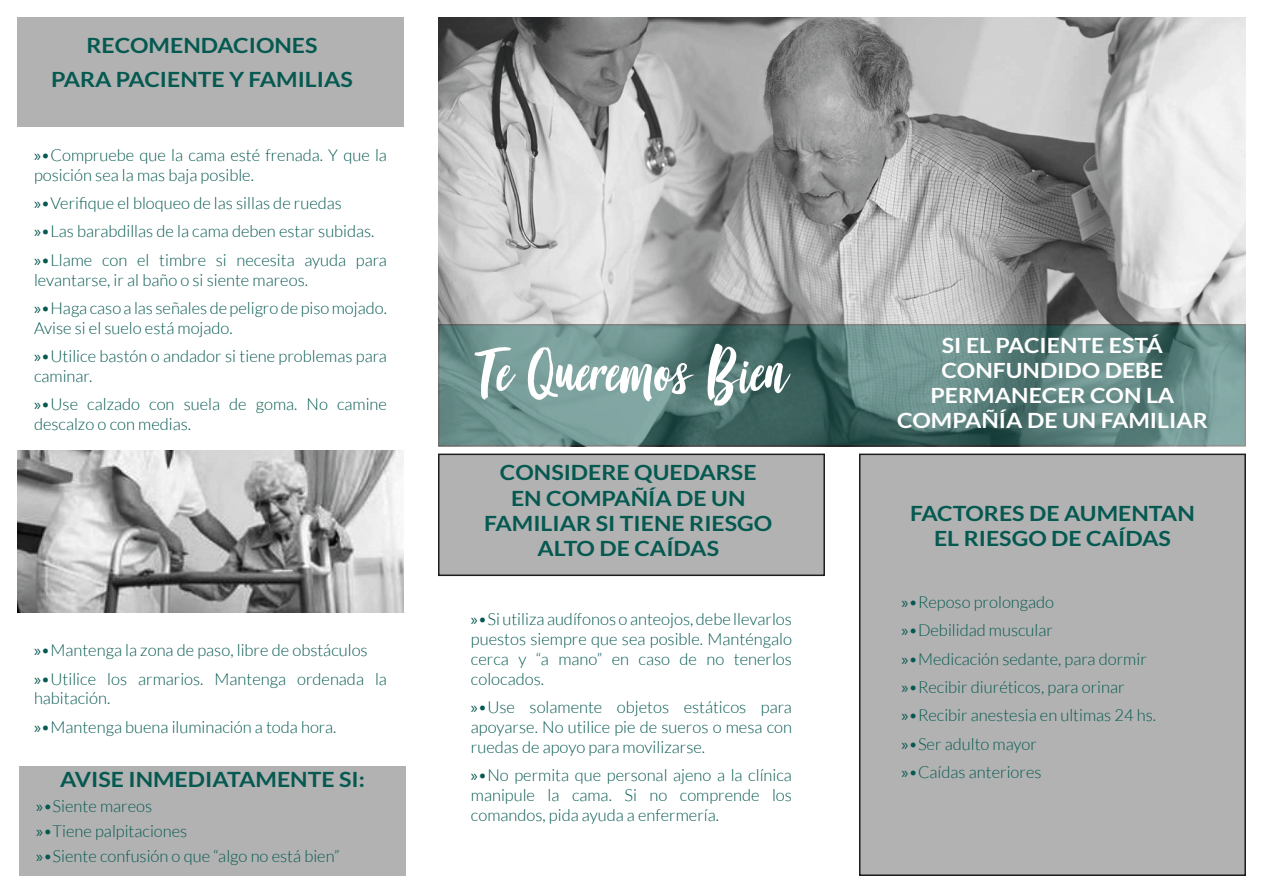
<style>
.page{position:relative;width:1263px;height:893px;background:#fff}
.page>*{position:absolute;margin:0;border:0;box-sizing:border-box;transform-origin:0 0}
.TEXTO{font:66px "Good Vibes";color:#fff}
.SUBTITULO{font:700 21px/25.2px "Lato";color:#055951;text-align:center;scale:1.1 1}
.SUBTITULO-2{font:700 21px/25.2px "Lato";color:#fff;text-align:center;scale:1.1 1}
.t1{font:300 16.5px/19.8px "Lato";color:#055951}
.s1{font-family:"Myriad Pro";font-weight:400}
</style>
<div class="page">
<div style="left:17px;top:17px;width:387px;height:109px;background:#b2b2b2"></div>
<div style="left:19px;top:767px;width:387px;height:109px;background:#b2b2b2"></div>
<img style="left:438px;top:17px;width:808px;height:307px">
<svg style="left:441px;top:327px;width:802px;height:116px;background:#5f8481"></svg>
<div style="left:438px;top:324px;width:808px;height:122px;border:2px solid #1d1d1b"></div>
<div style="left:439px;top:454px;width:385px;height:121px;background:#b2b2b2"></div>
<div style="left:438px;top:454px;width:387px;height:122px;border:2px solid #1d1d1b"></div>
<div style="left:860px;top:454px;width:385px;height:421px;background:#b2b2b2"></div>
<div style="left:859px;top:454px;width:387px;height:422px;border:2px solid #1d1d1b"></div>
<img style="left:17px;top:450px;width:387px;height:162px">
<p class="SUBTITULO" style="left:86px;top:32px;width:212px">RECOMENDACIONES</p>
<p class="SUBTITULO" style="left:51px;top:66px;width:276px">PARA PACIENTE Y FAMILIAS</p>
<p class="t1" style="left:34px;top:145px;width:354px"><span class="s1">»</span>»Compruebe que la cama esté frenada. Y que la posición sea la mas baja posible.</p>
<p class="t1" style="left:34px;top:193px;width:309px"><span class="s1">»</span>»Verifique el bloqueo de las sillas de ruedas</p>
<p class="t1" style="left:34px;top:222px;width:342px"><span class="s1">»</span>»Las barabdillas de la cama deben estar subidas.</p>
<p class="t1" style="left:34px;top:250px;width:354px"><span class="s1">»</span>»Llame con el timbre si necesita ayuda para levantarse, ir al baño o si siente mareos.</p>
<p class="t1" style="left:34px;top:298px;width:354px"><span class="s1">»</span>»Haga caso a las señales de peligro de piso mojado.<br>Avise si el suelo está mojado.</p>
<p class="t1" style="left:34px;top:346px;width:354px"><span class="s1">»</span>»Utilice bastón o andador si tiene problemas para caminar.</p>
<p class="t1" style="left:34px;top:394px;width:354px"><span class="s1">»</span>»Use calzado con suela de goma. No camine descalzo o con medias.</p>
<p class="t1" style="left:34px;top:640px;width:335px"><span class="s1">»</span>»Mantenga la zona de paso, libre de obstáculos</p>
<p class="t1" style="left:34px;top:669px;width:354px"><span class="s1">»</span>»Utilice los armarios. Mantenga ordenada la habitación.</p>
<p class="t1" style="left:34px;top:717px;width:304px"><span class="s1">»</span>»Mantenga buena iluminación a toda hora.</p>
<p class="SUBTITULO" style="left:60px;top:766px;width:278px">AVISE INMEDIATAMENTE SI:</p>
<p class="t1" style="left:36px;top:796px;width:117px"><span class="s1">»</span>»Siente mareos</p>
<p class="t1" style="left:36px;top:821px;width:153px"><span class="s1">»</span>»Tiene palpitaciones</p>
<p class="t1" style="left:36px;top:846px;width:305px"><span class="s1">»</span>»Siente confusión o que “algo no está bien”</p>
<p class="TEXTO" style="left:477px;top:340px;width:311px">Te Queremos Bien</p>
<p class="SUBTITULO" style="left:484px;top:460px;width:263px">CONSIDERE QUEDARSE<br>EN COMPAÑÍA DE UN<br>FAMILIAR SI TIENE RIESGO<br>ALTO DE CAÍDAS</p>
<p class="t1" style="left:471px;top:610px;width:322px;text-align:justify"><span class="s1">»</span>»Si utiliza audífonos o anteojos, debe llevarlos puestos siempre que sea posible. Manténgalo cerca y “a mano” en caso de no tenerlos colocados.</p>
<p class="t1" style="left:471px;top:697px;width:323px;text-align:justify"><span class="s1">»</span>»Use solamente objetos estáticos para apoyarse. No utilice pie de sueros o mesa con ruedas de apoyo para movilizarse.</p>
<p class="t1" style="left:471px;top:765px;width:323px;text-align:justify"><span class="s1">»</span>»No permita que personal ajeno a la clínica manipule la cama. Si no comprende los comandos, pida ayuda a enfermería.</p>
<p class="SUBTITULO-2" style="left:897px;top:332px;width:284px">SI EL PACIENTE ESTÁ<br>CONFUNDIDO DEBE<br>PERMANECER CON LA<br>COMPAÑÍA DE UN FAMILIAR</p>
<p class="SUBTITULO" style="left:910px;top:500px;width:260px">FACTORES DE AUMENTAN<br>EL RIESGO DE CAÍDAS</p>
<p class="t1" style="left:901px;top:592px;width:154px"><span class="s1">»</span>»Reposo prolongado</p>
<p class="t1" style="left:901px;top:621px;width:153px"><span class="s1">»</span>»Debilidad muscular</p>
<p class="t1" style="left:901px;top:649px;width:247px"><span class="s1">»</span>»Medicación sedante, para dormir</p>
<p class="t1" style="left:901px;top:677px;width:225px"><span class="s1">»</span>»Recibir diuréticos, para orinar</p>
<p class="t1" style="left:901px;top:706px;width:256px"><span class="s1">»</span>»Recibir anestesia en ultimas 24 hs.</p>
<p class="t1" style="left:901px;top:734px;width:137px"><span class="s1">»</span>»Ser adulto mayor</p>
<p class="t1" style="left:901px;top:762px;width:142px"><span class="s1">»</span>»Caídas anteriores</p>
</div>
